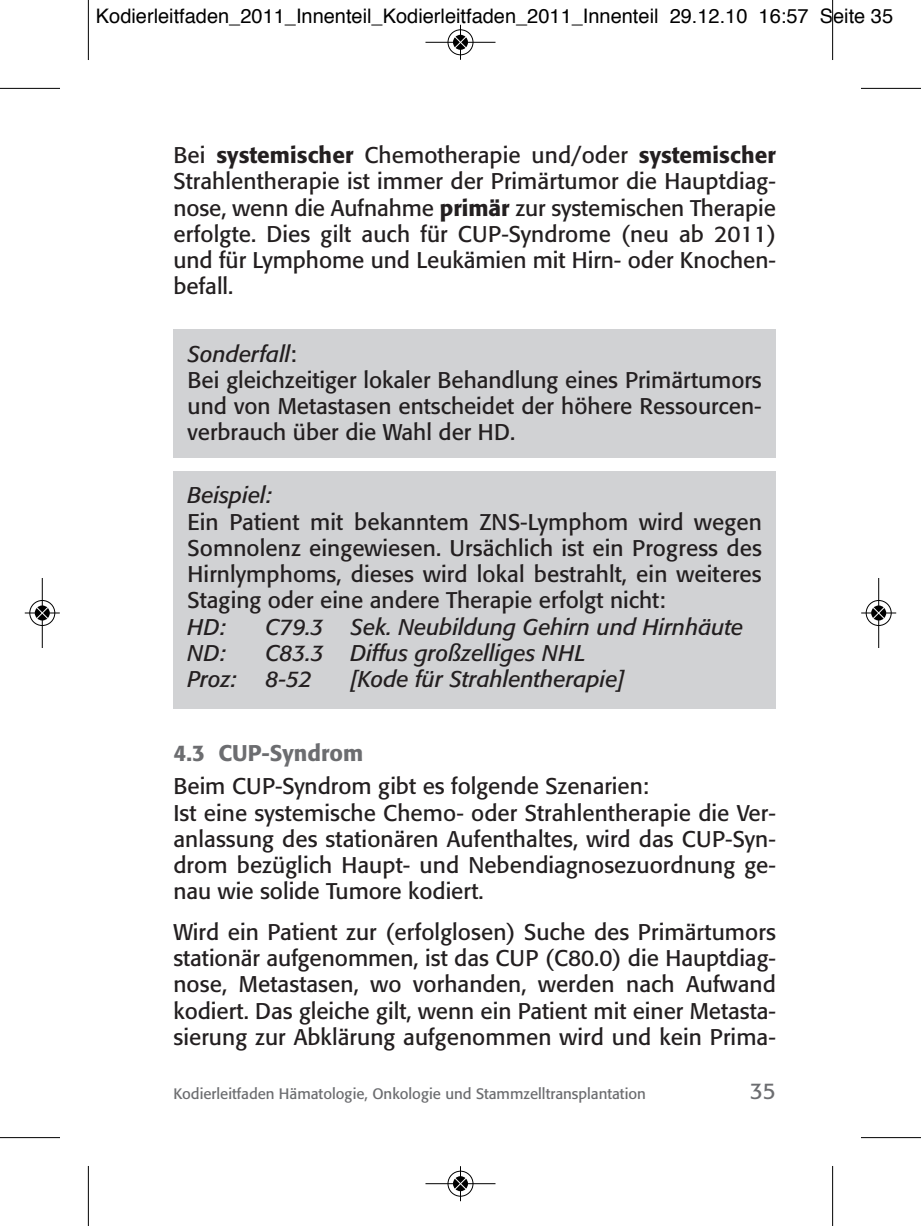
<style>
.page{position:relative;width:921px;height:1226px;background:#fff}
.page>*{position:absolute;margin:0;border:0;box-sizing:border-box;transform-origin:0 0}
.t1{font:22.5px/26.2px "Formata";color:#231f20;text-align:justify}
.t2{font:italic 22.5px "Formata";color:#231f20}
.t3{font:500 22.5px "Formata";color:#6c6d70}
.t4{font:22.5px "Formata";color:#6c6d70}
.t5{font:20px "Helvetica";color:#000}
.t6{font:15px "Formata";color:#6c6d70}
.s1{font-weight:500}
.s2{font-style:italic}
</style>
<div class="page">
<div style="left:173px;top:329px;width:603px;height:129px;background:#d1d2d4"></div>
<div style="left:173px;top:471px;width:603px;height:237px;background:#d1d2d4"></div>
<hr style="left:88px;top:0;width:1px;height:60px;background:#000">
<hr style="left:0;top:88px;width:60px;height:1px;background:#000">
<hr style="left:832px;top:0;width:1px;height:60px;background:#000">
<hr style="left:861px;top:88px;width:60px;height:1px;background:#000">
<hr style="left:88px;top:1166px;width:1px;height:60px;background:#000">
<hr style="left:0;top:1137px;width:60px;height:1px;background:#000">
<hr style="left:832px;top:1166px;width:1px;height:60px;background:#000">
<hr style="left:861px;top:1137px;width:60px;height:1px;background:#000">
<div style="left:447px;top:29px;width:27px;height:27px;border:2px solid #fff;border-radius:50%"></div>
<hr style="left:425px;top:42px;width:70px;height:1px;background:#000">
<hr style="left:460px;top:25px;width:1px;height:35px;background:#000">
<div style="left:448px;top:29px;width:25px;height:26px;border:1px solid #000;border-radius:50%"></div>
<svg style="left:453px;top:35px;width:15px;height:15px"></svg>
<svg style="left:454px;top:36px;width:13px;height:13px"></svg>
<div style="left:447px;top:1170px;width:27px;height:27px;border:2px solid #fff;border-radius:50%"></div>
<hr style="left:425px;top:1183px;width:70px;height:1px;background:#000">
<hr style="left:460px;top:1166px;width:1px;height:35px;background:#000">
<div style="left:448px;top:1170px;width:25px;height:26px;border:1px solid #000;border-radius:50%"></div>
<svg style="left:453px;top:1176px;width:15px;height:15px"></svg>
<svg style="left:454px;top:1177px;width:13px;height:13px"></svg>
<div style="left:29px;top:599px;width:27px;height:27px;border:2px solid #fff;border-radius:50%"></div>
<svg style="left:34px;top:605px;width:16px;height:16px"></svg>
<hr style="left:42px;top:578px;width:1px;height:70px;background:#000">
<hr style="left:25px;top:612px;width:35px;height:1px;background:#000">
<div style="left:29px;top:600px;width:26px;height:26px;border:1px solid #000;border-radius:50%"></div>
<svg style="left:35px;top:605px;width:15px;height:15px"></svg>
<svg style="left:36px;top:606px;width:13px;height:13px"></svg>
<div style="left:865px;top:599px;width:27px;height:27px;border:2px solid #fff;border-radius:50%"></div>
<svg style="left:871px;top:605px;width:16px;height:16px"></svg>
<hr style="left:878px;top:578px;width:1px;height:70px;background:#000">
<hr style="left:861px;top:612px;width:35px;height:1px;background:#000">
<div style="left:866px;top:600px;width:25px;height:26px;border:1px solid #000;border-radius:50%"></div>
<svg style="left:871px;top:605px;width:15px;height:15px"></svg>
<svg style="left:872px;top:606px;width:13px;height:13px"></svg>
<p class="t5" style="left:96px;top:7px;width:799px">Kodierleitfaden_2011_Innenteil_Kodierleitfaden_2011_Innenteil 29.12.10 16:57 Seite 35</p>
<p class="t1" style="left:173px;top:144px;width:604px">Bei <span class="s1">systemischer</span> Chemotherapie und/oder <span class="s1">systemischer </span>Strahlentherapie ist immer der Primärtumor die Hauptdiag&shy;nose, wenn die Aufnahme <span class="s1">primär</span> zur systemischen Therapie erfolgte. Dies gilt auch für CUP-Syndrome (neu ab 2011) und für Lymphome und Leukämien mit Hirn- oder Knochen&shy;befall.</p>
<p class="t1" style="left:188px;top:342px;width:576px;text-align:left"><span class="s2">Sonderfall</span>:<br>Bei gleichzeitiger lokaler Behandlung eines Primärtumors und von Metastasen entscheidet der höhere Ressourcen&shy;verbrauch über die Wahl der HD.</p>
<p class="t2" style="left:188px;top:485px;width:86px">Beispiel:</p>
<p class="t1" style="left:188px;top:510px;width:576px">Ein Patient mit bekanntem ZNS-Lymphom wird wegen Somnolenz eingewiesen. Ursächlich ist ein Progress des Hirnlymphoms, dieses wird lokal bestrahlt, ein weiteres Staging oder eine andere Therapie erfolgt nicht:</p>
<p class="t2" style="left:188px;top:616px;width:40px">HD:</p>
<p class="t2" style="left:266px;top:616px;width:479px">C79.3 Sek. Neubildung Gehirn und Hirnhäute</p>
<p class="t2" style="left:188px;top:643px;width:40px">ND:</p>
<p class="t2" style="left:266px;top:643px;width:322px">C83.3 Diffus großzelliges NHL</p>
<p class="t2" style="left:188px;top:669px;width:51px">Proz:</p>
<p class="t2" style="left:266px;top:669px;width:48px">8-52</p>
<p class="t2" style="left:351px;top:669px;width:275px">[Kode für Strahlentherapie]</p>
<p class="t3" style="left:173px;top:743px;width:191px">4.3 CUP-Syndrom</p>
<p class="t1" style="left:173px;top:775px;width:604px;text-align:left">Beim CUP-Syndrom gibt es folgende Szenarien:<br>Ist eine systemische Chemo- oder Strahlentherapie die Ver&shy;anlassung des stationären Aufenthaltes, wird das CUP-Syn&shy;drom bezüglich Haupt- und Nebendiagnosezuordnung ge - nau wie solide Tumore kodiert.</p>
<p class="t1" style="left:173px;top:920px;width:604px">Wird ein Patient zur (erfolglosen) Suche des Primärtumors stationär aufgenommen, ist das CUP (C80.0) die Hauptdiag&shy;nose, Metastasen, wo vorhanden, werden nach Aufwand kodiert. Das gleiche gilt, wenn ein Patient mit einer Metasta&shy;sierung zur Abklärung aufgenommen wird und kein Prima-</p>
<p class="t6" style="left:173px;top:1086px;width:474px">Kodierleitfaden Hämatologie, Onkologie und Stammzelltransplantation</p>
<p class="t4" style="left:750px;top:1080px;width:28px">35</p>
</div>
